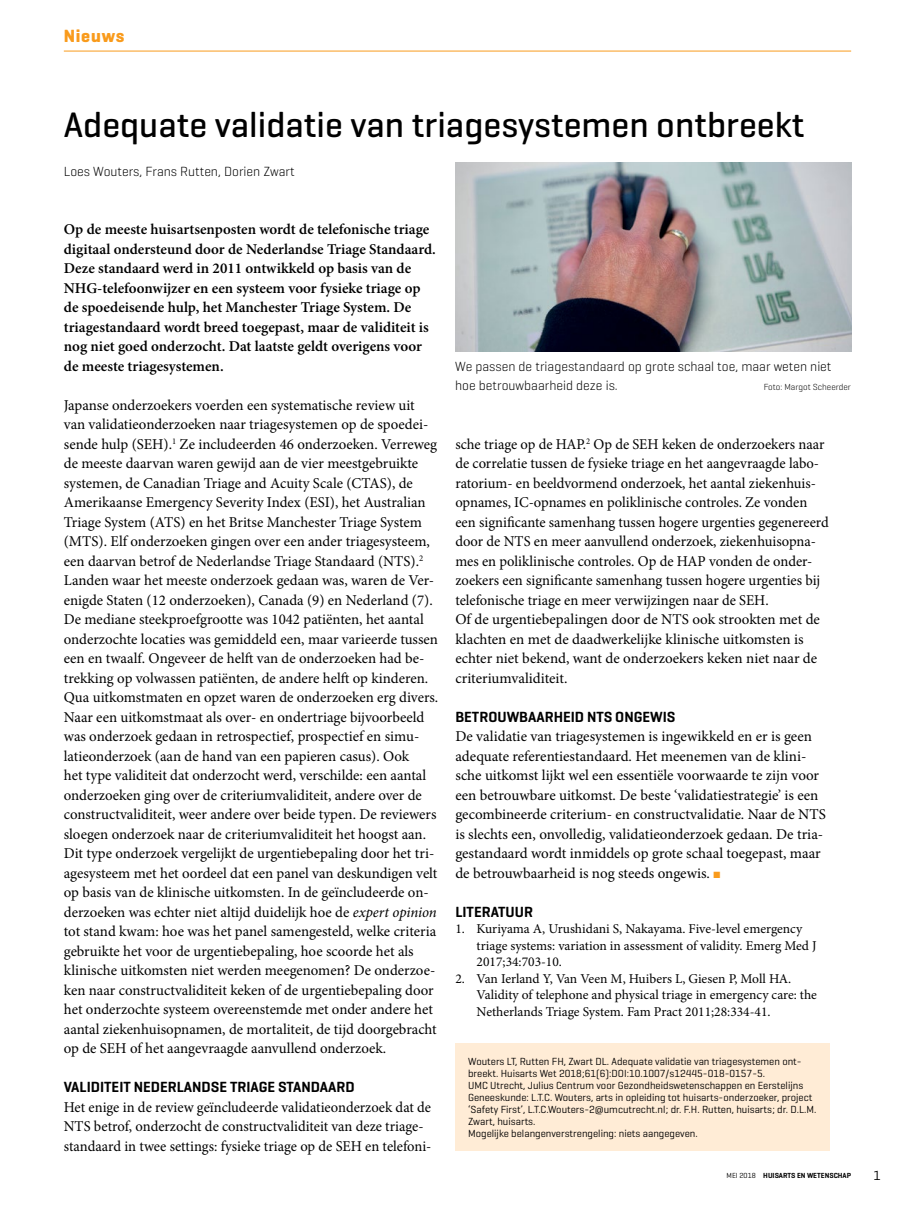
<style>
.page{position:relative;width:915px;height:1212px;background:#fff}
.page>*{position:absolute;margin:0;border:0;box-sizing:border-box;transform-origin:0 0}
.Title_artikelkop{font:500 36px "Rjdndk Ndksyd Geogrotesque";color:#000}
.Category_rubriekkop{font:700 18px "Yqnycl Kthngg Geogrotesque";letter-spacing:.04em;color:#f99b1c}
.Para_broodtekst{font:15px/19.5px "Ldltcl Mxdcdm Minion Pro";color:#000}
.Para_intro{font:600 15px/19.5px "Htqwhf Xgrcyn Minion Pro";color:#000}
.SectionHeading_1_tus{font:600 15px "Vypnty Qdldng Geogrotesque";color:#000}
.Bibliography_Heading{font:600 15px "Vypnty Qdldng Geogrotesque";color:#000}
.t1{font:13.5px/16.5px "Ldltcl Mxdcdm Minion Pro";color:#000}
.Image_Caption_figuur{font:300 13.5px/19.5px "Tjjsjg Krhvbp Geogrotesque";color:#000}
.Author_auteur{font:300 13.5px "Tjjsjg Krhvbp Geogrotesque";color:#000}
.NoXML_paginacijfer_R{font:13.5px "Rhtvvc Rjfkxy Geogrotesque";color:#000}
.Biography_auteursinf{font:10.5px/12px "Rhtvvc Rjfkxy Geogrotesque";color:#000}
.Image_Caption_figuur-2{font:300 9px "Tjjsjg Krhvbp Geogrotesque";color:#000}
.Dateline_voetregel_R{font:600 7.5px "Vypnty Qdldng Geogrotesque";color:#000}
.s1{font-family:"Twscgk Rnbmgv Minion Pro";font-style:italic}
.s2{color:#f99b1c}
.s3{font-family:"Rhtvvc Rjfkxy Geogrotesque";font-weight:400}
</style>
<div class="page">
<hr style="left:64px;top:51px;width:786px;height:1px;background:#f99b1c">
<img style="left:455px;top:162px;width:395px;height:189px">
<div style="left:455px;top:1043px;width:374px;height:108px;background:#ffecd6"></div>
<p class="Category_rubriekkop" style="left:64px;top:25px;width:62px">Nieuws</p>
<p class="Title_artikelkop" style="left:64px;top:102px;width:742px">Adequate validatie van triagesystemen ontbreekt</p>
<p class="Author_auteur" style="left:64px;top:163px;width:232px">Loes Wouters, Frans Rutten, Dorien Zwart</p>
<p class="Para_intro" style="left:64px;top:220px;width:373px">Op de meeste huisartsenposten wordt de telefonische triage digitaal ondersteund door de Nederlandse Triage Standaard.<br>Deze standaard werd in 2011 ontwikkeld op basis van de NHG-telefoonwijzer en een systeem voor fysieke triage op de spoedeisende hulp, het Manchester Triage System. De triagestandaard wordt breed toegepast, maar de validiteit is nog niet goed onderzocht. Dat laatste geldt overigens voor de meeste triagesystemen.</p>
<p class="Para_broodtekst" style="left:64px;top:395px;width:375px">Japanse onderzoekers voerden een systematische review uit van validatieonderzoeken naar triagesystemen op de spoedei&shy;sende hulp (SEH).<sup>1</sup> Ze includeerden 46 onderzoeken. Verreweg de meeste daarvan waren gewijd aan de vier meestgebruikte systemen, de Canadian Triage and Acuity Scale (CTAS), de Amerikaanse Emergency Severity Index (ESI), het Australian Triage System (ATS) en het Britse Manchester Triage System (MTS). Elf onderzoeken gingen over een ander triagesysteem, een daarvan betrof de Nederlandse Triage Standaard (NTS).<sup>2<br></sup>Landen waar het meeste onderzoek gedaan was, waren de Ver&shy;enigde Staten (12 onderzoeken), Canada (9) en Nederland (7).<br>De mediane steekproefgrootte was 1042 patiënten, het aantal onderzochte locaties was gemiddeld een, maar varieerde tussen een en twaalf. Ongeveer de helft van de onderzoeken had be&shy;trekking op volwassen patiënten, de andere helft op kinderen.</p>
<p class="Para_broodtekst" style="left:64px;top:688px;width:376px">Qua uitkomstmaten en opzet waren de onderzoeken erg divers.<br>Naar een uitkomstmaat als over- en ondertriage bijvoorbeeld was onderzoek gedaan in retrospectief, prospectief en simu&shy;latieonderzoek (aan de hand van een papieren casus). Ook<br>het type validiteit dat onderzocht werd, verschilde: een aantal onderzoeken ging over de criteriumvaliditeit, andere over de constructvaliditeit, weer andere over beide typen. De reviewers sloegen onderzoek naar de criteriumvaliditeit het hoogst aan.<br>Dit type onderzoek vergelijkt de urgentiebepaling door het tri&shy;agesysteem met het oordeel dat een panel van deskundigen velt op basis van de klinische uitkomsten. In de geïncludeerde on&shy;derzoeken was echter niet altijd duidelijk hoe de <span class="s1">expert opinion </span>tot stand kwam: hoe was het panel samengesteld, welke criteria gebruikte het voor de urgentiebepaling, hoe scoorde het als klinische uitkomsten niet werden meegenomen? De onderzoe&shy;ken naar constructvaliditeit keken of de urgentiebepaling door het onderzochte systeem overeenstemde met onder andere het aantal ziekenhuisopnamen, de mortaliteit, de tijd doorgebracht op de SEH of het aangevraagde aanvullend onderzoek.</p>
<p class="SectionHeading_1_tus" style="left:64px;top:1078px;width:292px">VALIDITEIT NEDERLANDSE TRIAGE STANDAARD</p>
<p class="Para_broodtekst" style="left:64px;top:1097px;width:369px">Het enige in de review geïncludeerde validatieonderzoek dat de<br>NTS betrof, onderzocht de constructvaliditeit van deze triage&shy;standaard in twee settings: fysieke triage op de SEH en telefoni-</p>
<p class="Image_Caption_figuur" style="left:455px;top:356px;width:378px">We passen de triagestandaard op grote schaal toe, maar weten niet hoe betrouwbaarheid deze is.</p>
<p class="Image_Caption_figuur-2" style="left:763px;top:382px;width:89px">Foto: Margot Scheerder</p>
<p class="Para_broodtekst" style="left:455px;top:434px;width:375px">sche triage op de HAP.<sup>2</sup> Op de SEH keken de onderzoekers naar de correlatie tussen de fysieke triage en het aangevraagde labo&shy;ratorium- en beeldvormend onderzoek, het aantal ziekenhuis&shy;opnames, IC-opnames en poliklinische controles. Ze vonden een significante samenhang tussen hogere urgenties gegenereerd door de NTS en meer aanvullend onderzoek, ziekenhuisopna&shy;mes en poliklinische controles. Op de HAP vonden de onder&shy;zoekers een significante samenhang tussen hogere urgenties bij telefonische triage en meer verwijzingen naar de SEH.</p>
<p class="Para_broodtekst" style="left:455px;top:610px;width:366px">Of de urgentiebepalingen door de NTS ook strookten met de klachten en met de daadwerkelijke klinische uitkomsten is echter niet bekend, want de onderzoekers keken niet naar de criteriumvaliditeit.</p>
<p class="SectionHeading_1_tus" style="left:455px;top:707px;width:221px">BETROUWBAARHEID NTS ONGEWIS</p>
<p class="Para_broodtekst" style="left:455px;top:727px;width:372px">De validatie van triagesystemen is ingewikkeld en er is geen adequate referentiestandaard. Het meenemen van de klini&shy;sche uitkomst lijkt wel een essentiële voorwaarde te zijn voor een betrouwbare uitkomst. De beste ‘validatiestrategie’ is een gecombineerde criterium- en constructvalidatie. Naar de NTS is slechts een, onvolledig, validatieonderzoek gedaan. De tria&shy;gestandaard wordt inmiddels op grote schaal toegepast, maar de betrouwbaarheid is nog steeds ongewis. <span class="s2">■</span></p>
<p class="Bibliography_Heading" style="left:455px;top:902px;width:79px">LITERATUUR</p>
<p class="t1" style="left:476px;top:921px;width:341px;text-indent:-21px">1. Kuriyama A, Urushidani S, Nakayama. Five-level emergency triage systems: variation in assessment of validity. Emerg Med J<br>2017;34:703-10.</p>
<p class="t1" style="left:476px;top:970px;width:342px;text-indent:-21px">2. Van Ierland Y, Van Veen M, Huibers L, Giesen P, Moll HA.<br>Validity of telephone and physical triage in emergency care: the<br>Netherlands Triage System. Fam Pract 2011;28:334-41.</p>
<p class="Biography_auteursinf" style="left:468px;top:1055px;width:335px">Wouters LT, Rutten FH, Zwart DL. Adequate validatie van triagesystemen ont&shy;breekt. Huisarts Wet 2018;61(6):DOI:10.1007/s12445-018-0157-5.</p>
<p class="Biography_auteursinf" style="left:468px;top:1079px;width:350px">UMC Utrecht, Julius Centrum voor Gezondheidswetenschappen en Eerstelijns Geneeskunde: L.T.C. Wouters, arts in opleiding tot huisarts-onderzoeker, project ‘Safety First’, L.T.C.Wouters-2@umcutrecht.nl; dr. F.H. Rutten, huisarts; dr. D.L.M.<br>Zwart, huisarts.</p>
<p class="Biography_auteursinf" style="left:468px;top:1127px;width:231px">Mogelijke belangenverstrengeling: niets aangegeven.</p>
<p class="Dateline_voetregel_R" style="left:726px;top:1171px;width:126px"><span class="s3">MEI 2018</span> HUISARTS EN WETENSCHAP</p>
<p class="NoXML_paginacijfer_R" style="left:873px;top:1166px;width:9px">1</p>
</div>
